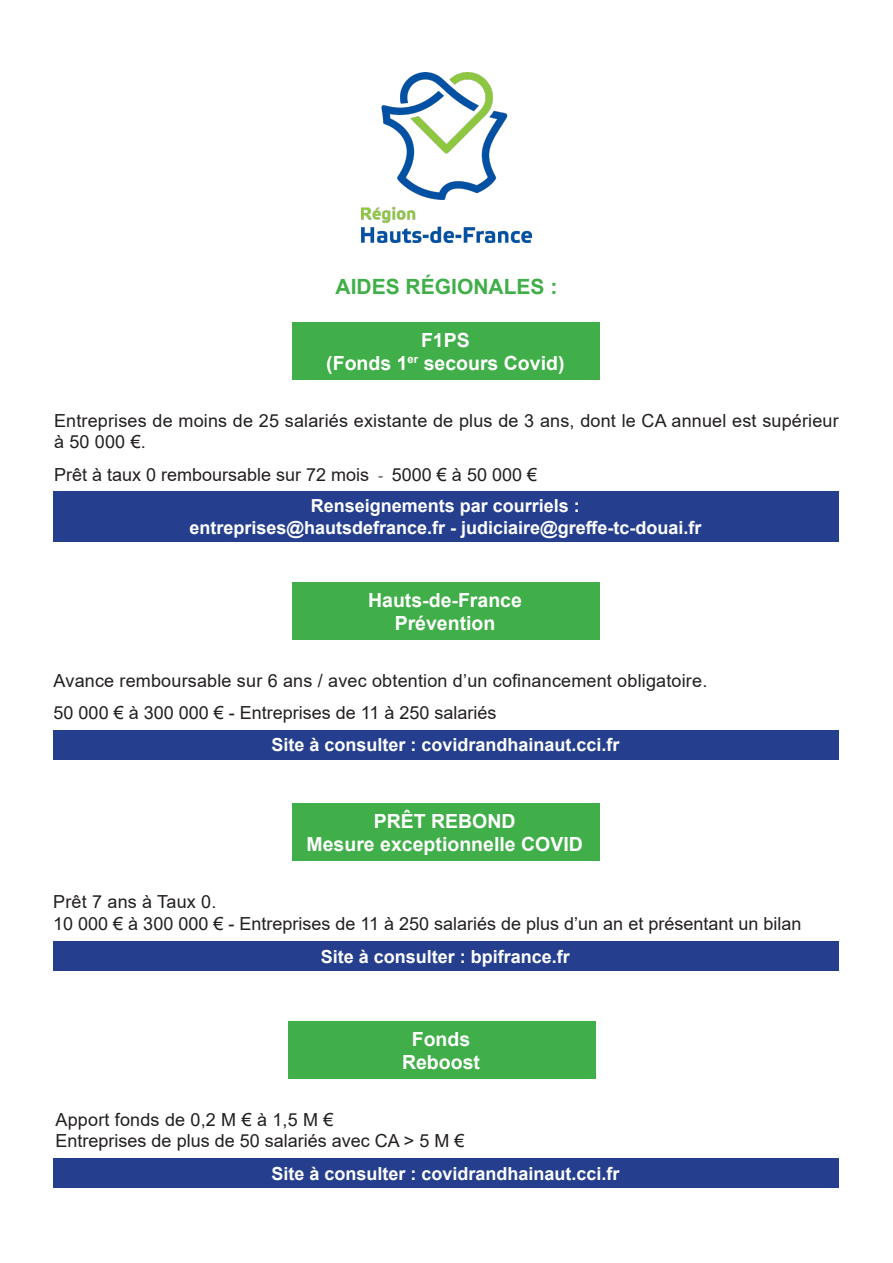
<style>
.page{position:relative;width:893px;height:1263px;background:#fff}
.page>*{position:absolute;margin:0;border:0;box-sizing:border-box;transform-origin:0 0}
.t1{font:700 21px "Arial";color:#40ae49}
.t2{font:700 19.5px/23.4px "Arial";color:#fff;text-align:center}
.t3{font:18px/21.6px "Arial";color:#231f20}
.t4{font:700 18px/21.6px "Arial";color:#fff;text-align:center}
.s1{font-family:"Minion Pro"}
</style>
<div class="page">
<div style="left:293px;top:322px;width:307px;height:58px;background:#40ae49"></div>
<div style="left:292px;top:583px;width:308px;height:57px;background:#40ae49"></div>
<div style="left:292px;top:804px;width:307px;height:57px;background:#40ae49"></div>
<div style="left:288px;top:1022px;width:308px;height:57px;background:#40ae49"></div>
<img style="left:361px;top:73px;width:170px;height:170px">
<div style="left:54px;top:491px;width:785px;height:51px;background:#253f8e"></div>
<div style="left:54px;top:730px;width:785px;height:29px;background:#253f8e"></div>
<div style="left:54px;top:941px;width:785px;height:30px;background:#253f8e"></div>
<div style="left:54px;top:1158px;width:785px;height:29px;background:#253f8e"></div>
<p class="t1" style="left:336px;top:272px;width:223px">AIDES RÉGIONALES :</p>
<p class="t2" style="left:326px;top:328px;width:240px">F1PS<br>(Fonds 1<sup>er</sup> secours Covid)</p>
<p class="t3" style="left:54px;top:409px;width:786px">Entreprises de moins de 25 salariés existante de plus de 3 ans, dont le CA annuel est supérieur à 50 000 €.</p>
<p class="t3" style="left:54px;top:463px;width:485px">Prêt à taux 0 remboursable sur 72 mois <span class="s1">-</span> 5000 € à 50 000 €</p>
<p class="t4" style="left:190px;top:495px;width:513px">Renseignements par courriels : entreprises@hautsdefrance.fr - judiciaire@greffe-tc-douai.fr</p>
<p class="t2" style="left:368px;top:588px;width:155px">Hauts-de-France<br>Prévention</p>
<p class="t3" style="left:54px;top:664px;width:655px;line-height:32.4px">Avance remboursable sur 6 ans / avec obtention d’un cofinancement obligatoire.<br>50 000 € à 300 000 € - Entreprises de 11 à 250 salariés</p>
<p class="t4" style="left:271px;top:734px;width:350px">Site à consulter : covidrandhainaut.cci.fr</p>
<p class="t2" style="left:306px;top:809px;width:278px">PRÊT REBOND<br>Mesure exceptionnelle COVID</p>
<p class="t3" style="left:53px;top:891px;width:750px">Prêt 7 ans à Taux 0.<br>10 000 € à 300 000 € - Entreprises de 11 à 250 salariés de plus d’un an et présentant un bilan</p>
<p class="t4" style="left:321px;top:946px;width:251px">Site à consulter : bpifrance.fr</p>
<p class="t2" style="left:402px;top:1027px;width:79px">Fonds<br>Reboost</p>
<p class="t3" style="left:56px;top:1108px;width:410px">Apport fonds de 0,2 M € à 1,5 M €<br>Entreprises de plus de 50 salariés avec CA &gt; 5 M €</p>
<p class="t4" style="left:271px;top:1162px;width:350px">Site à consulter : covidrandhainaut.cci.fr</p>
</div>
